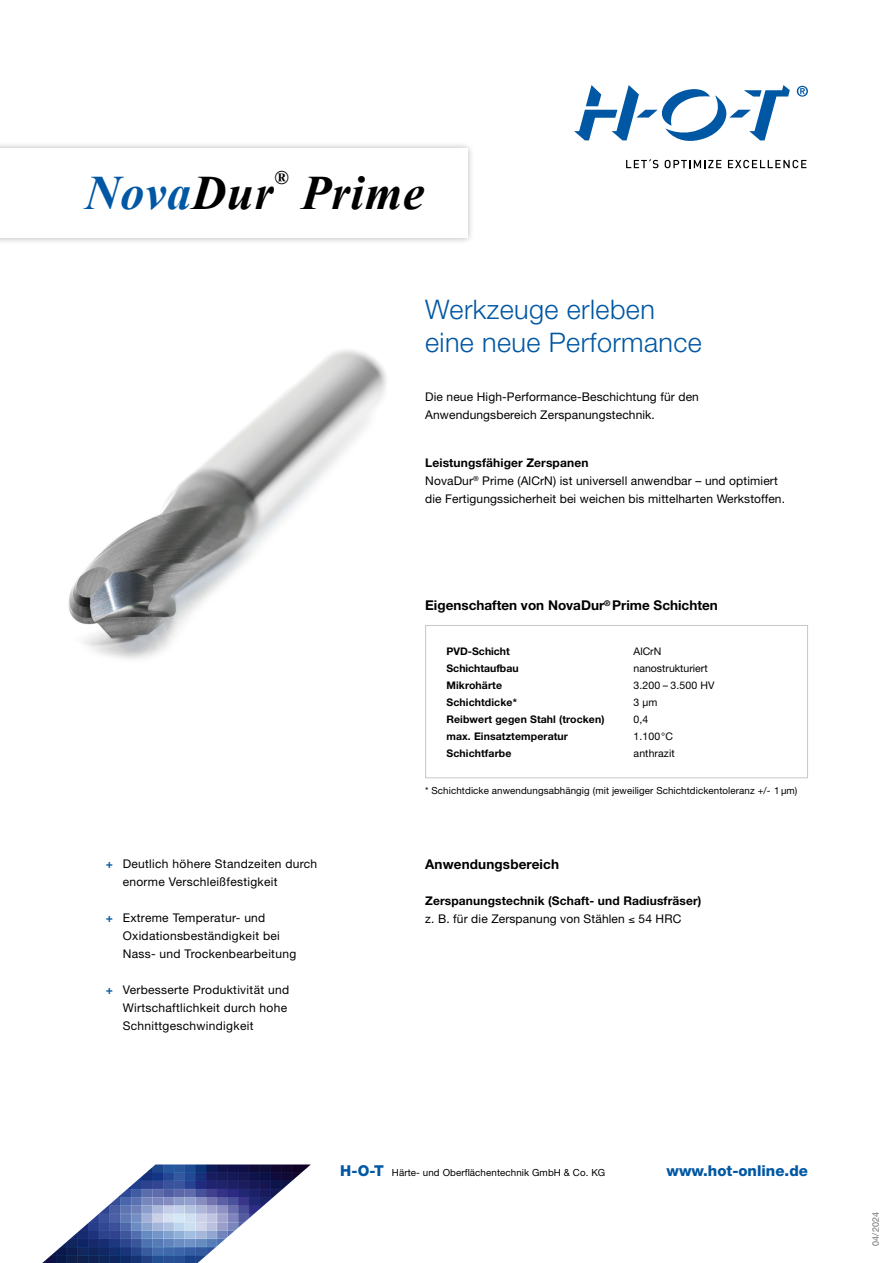
<style>
.page{position:relative;width:893px;height:1263px;background:#fff}
.page>*{position:absolute;margin:0;border:0;box-sizing:border-box;transform-origin:0 0}
.t1{font:italic 700 48px "Times New Roman";letter-spacing:.015em;color:#0057a3}
.t2{font:italic 700 48px "Times New Roman";letter-spacing:.015em;color:#000}
.t3{font:300 27px/33px "Helvetica Neue";letter-spacing:.015em;color:#0057a3}
.t4{font:italic 700 19.2px "Times New Roman";color:#000}
.t5{font:800 15px "Helvetica Neue";color:#0057a3}
.t6{font:700 13.5px "Helvetica Neue";color:#000}
.t7{font:12px/18px "Helvetica Neue";letter-spacing:.025em;color:#000}
.t8{font:700 12px/18px "Helvetica Neue";letter-spacing:.01em;color:#000}
.t9{font:700 10.5px "Helvetica Neue";letter-spacing:.01em;color:#000}
.t10{font:10.5px "Helvetica Neue";color:#000}
.t11{font:9.75px "Helvetica Neue";letter-spacing:.01em;color:#000}
.t12{font:9px "Helvetica Neue";letter-spacing:.02em;color:#707172}
.s1{color:#000}
.s2{font-weight:700}
.s3{font-weight:700;color:#0057a3}
.s4{font-weight:400}
.s5{font-weight:800;font-size:15px;color:#0057a3}
</style>
<div class="page">
<div style="left:0;top:141px;width:475px;height:104px;background:#000;opacity:.3"></div>
<div style="left:0;top:149px;width:468px;height:89px;background:#fff"></div>
<img style="left:42px;top:1164px;width:269px;height:99px">
<svg style="left:574px;top:85px;width:216px;height:56px"></svg>
<svg style="left:626px;top:159px;width:32px;height:9px"></svg>
<svg style="left:665px;top:160px;width:56px;height:8px"></svg>
<svg style="left:728px;top:160px;width:78px;height:8px"></svg>
<svg style="left:797px;top:86px;width:11px;height:11px"></svg>
<div style="left:425px;top:625px;width:383px;height:153px;background:#fff;border:1px solid #c6c7c8"></div>
<img style="left:68px;top:350px;width:318px;height:309px">
<h1 class="t1" style="left:85px;top:159px;width:190px">Nova<span class="s1">Dur</span></h1>
<h3 class="t4" style="left:274px;top:165px;width:16px">®</h3>
<h1 class="t2" style="left:301px;top:159px;width:124px">Prime</h1>
<h2 class="t3" style="left:425px;top:292px;width:278px">Werkzeuge erleben eine neue Performance</h2>
<p class="t7" style="left:425px;top:387px;width:275px">Die neue High-Performance-Beschichtung für den<br>Anwendungsbereich Zerspanungstechnik.</p>
<p class="t7" style="left:425px;top:453px;width:361px"><span class="s2">Leistungsfähiger Zerspanen<br></span>NovaDur<sup>®</sup> Prime (AlCrN) ist universell anwendbar – und optimiert die Fertigungssicherheit bei weichen bis mittelharten Werkstoffen.</p>
<p class="t6" style="left:425px;top:597px;width:294px">Eigenschaften von NovaDur<sup>®</sup> Prime Schichten</p>
<p class="t9" style="left:446px;top:644px;width:65px">PVD-Schicht</p>
<p class="t10" style="left:634px;top:645px;width:29px">AlCrN</p>
<p class="t9" style="left:446px;top:661px;width:74px">Schichtaufbau</p>
<p class="t10" style="left:634px;top:662px;width:76px">nanostrukturiert</p>
<p class="t9" style="left:446px;top:679px;width:57px">Mikrohärte</p>
<p class="t10" style="left:634px;top:679px;width:82px">3.200 – 3.500 HV</p>
<p class="t9" style="left:446px;top:696px;width:72px">Schichtdicke*</p>
<p class="t10" style="left:634px;top:696px;width:25px">3 μm</p>
<p class="t9" style="left:446px;top:713px;width:160px">Reibwert gegen Stahl (trocken)</p>
<p class="t10" style="left:634px;top:713px;width:16px">0,4</p>
<p class="t9" style="left:446px;top:730px;width:123px">max. Einsatztemperatur</p>
<p class="t10" style="left:634px;top:730px;width:41px">1.100°C</p>
<p class="t9" style="left:446px;top:747px;width:66px">Schichtfarbe</p>
<p class="t10" style="left:634px;top:747px;width:43px">anthrazit</p>
<p class="t7" style="left:123px;top:855px;width:196px;text-indent:-17px"><span class="s3">+</span> Deutlich höhere Standzeiten durch enorme Verschleißfestigkeit</p>
<p class="t7" style="left:123px;top:909px;width:175px;text-indent:-17px"><span class="s3">+</span> Extreme Temperatur- und<br>Oxidationsbeständigkeit bei<br>Nass- und Trockenbearbeitung</p>
<p class="t7" style="left:123px;top:981px;width:168px;text-indent:-17px"><span class="s3">+</span> Verbesserte Produktivität und<br>Wirtschaftlichkeit durch hohe<br>Schnittgeschwindigkeit</p>
<p class="t11" style="left:425px;top:785px;width:374px">* Schichtdicke anwendungsabhängig (mit jeweiliger Schichtdickentoleranz +/- 1 μm)</p>
<p class="t6" style="left:425px;top:855px;width:135px">Anwendungsbereich</p>
<p class="t8" style="left:425px;top:891px;width:278px">Zerspanungstechnik (Schaft- und Radiusfräser) <span class="s4">z. B. für die Zerspanung von Stählen</span> ≤ <span class="s4">54 HRC</span></p>
<p class="t11" style="left:340px;top:1167px;width:267px"><span class="s5">H-O-T</span> Härte- und Oberflächentechnik GmbH &amp; Co. KG</p>
<p class="t5" style="left:666px;top:1162px;width:143px">www.hot-online.de</p>
<p class="t12" style="left:870px;top:1246px;width:36px;rotate:-90deg">04/2024</p>
</div>
